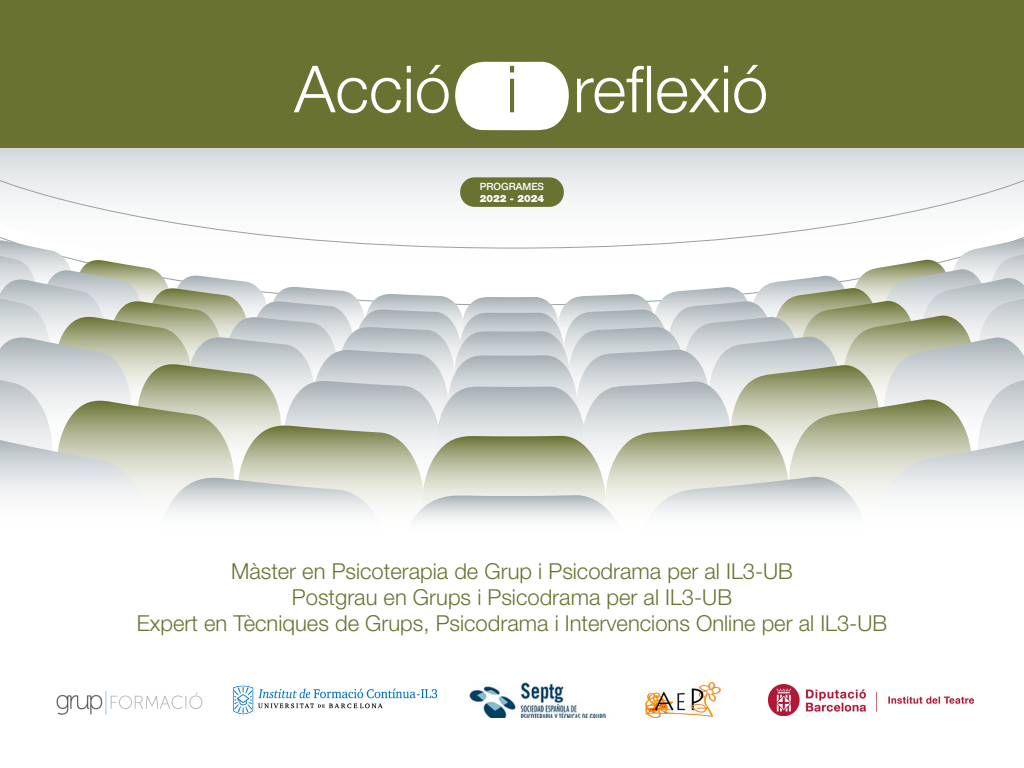
<style>
.page{position:relative;width:1024px;height:768px;background:#fff}
.page>*{position:absolute;margin:0;border:0;box-sizing:border-box;transform-origin:0 0}
.t1{font:300 65px "Helvetica Neue LT Std";color:#fff}
.t2{font:300 22px/26px "Helvetica Neue LT Std";color:#6a7232;text-align:center}
.t3{font:500 10px "Helvetica Neue LT Std";color:#fff}
.t4{font:900 10px "Helvetica Neue LT Std";color:#fff}
.s1{color:#6a7232}
</style>
<div class="page">
<div style="left:0;top:0;width:1024px;height:148px;background:#6a7232"></div>
<svg style="left:455px;top:62px;width:114px;height:68px;background:#efefe9"></svg>
<svg style="left:0;top:148px;width:1024px;height:32px;background:#dde1e3"></svg>
<svg style="left:0;top:180px;width:1024px;height:59px"></svg>
<svg style="left:0;top:239px;width:1024px;height:282px"></svg>
<div style="left:460px;top:177px;width:104px;height:30px;background:#6a7232;border-radius:14px"></div>
<img style="left:233px;top:685px;width:205px;height:30px">
<img style="left:56px;top:690px;width:147px;height:25px">
<img style="left:469px;top:682px;width:138px;height:36px">
<img style="left:645px;top:682px;width:76px;height:36px">
<img style="left:768px;top:684px;width:206px;height:32px">
<h1 class="t1" style="left:294px;top:49px;width:475px">Acció <span class="s1">i</span> reflexió</h1>
<p class="t3" style="left:480px;top:181px;width:66px">PROGRAMES</p>
<p class="t4" style="left:480px;top:193px;width:66px">2022 - 2024</p>
<p class="t2" style="left:137px;top:558px;width:752px">Màster en Psicoterapia de Grup i Psicodrama per al IL3-UB<br>Postgrau en Grups i Psicodrama per al IL3-UB<br>Expert en Tècniques de Grups, Psicodrama i Intervencions Online per al IL3-UB</p>
</div>
